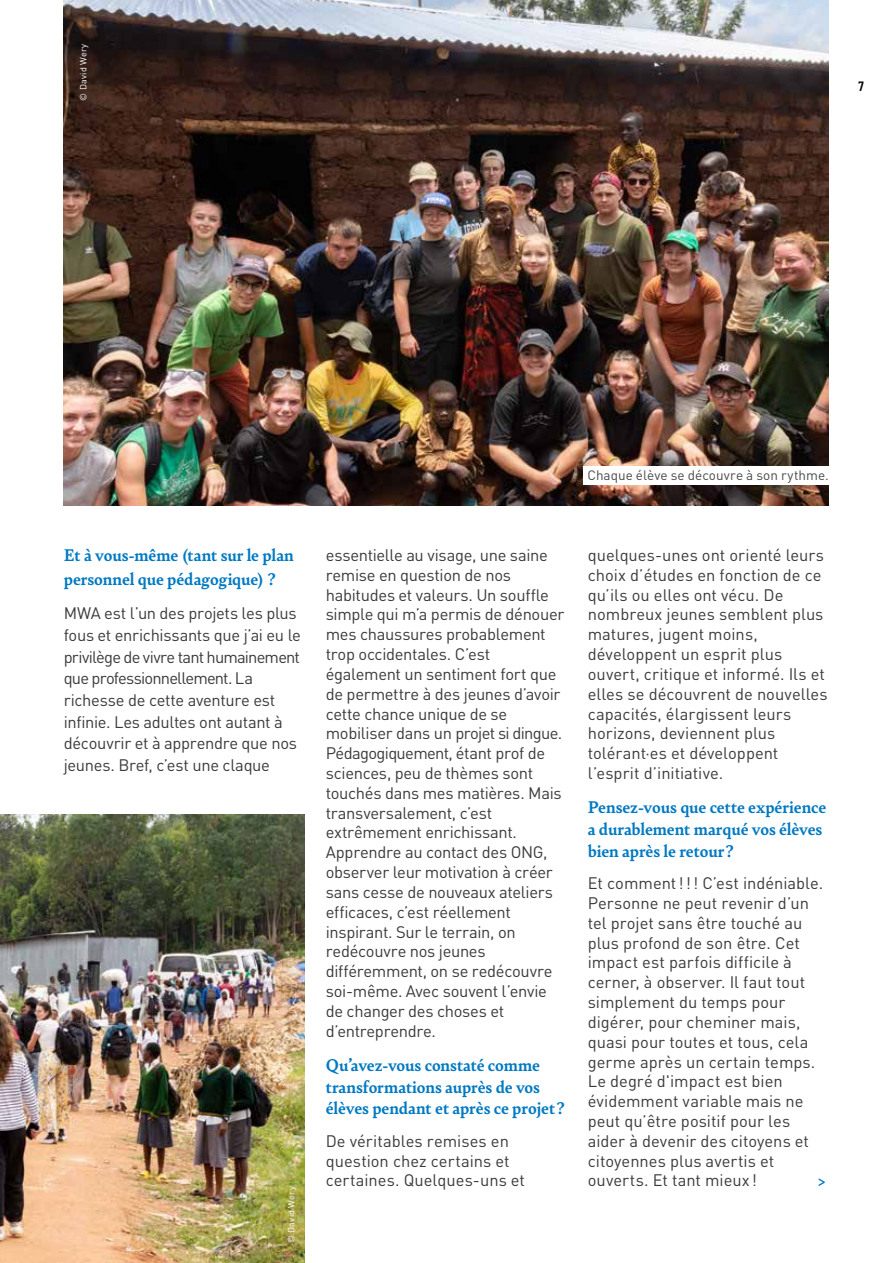
<style>
.page{position:relative;width:893px;height:1263px;background:#fff}
.page>*{position:absolute;margin:0;border:0;box-sizing:border-box;transform-origin:0 0}
.t1{font:700 18px/21.6px "Bely";color:#0079c2}
.t2{font:16.5px/19.8px "DIN Pro";letter-spacing:-.01em;color:#3a3a39}
.t3{font:13.5px "DIN Pro";letter-spacing:.005em;color:#484847}
.t4{font:600 13.5px "Barlow Condensed";color:#000}
.t5{font:9px "DIN Pro";letter-spacing:.03em;color:#fff}
</style>
<div class="page">
<img style="left:64px;top:0;width:764px;height:505px">
<img style="left:0;top:814px;width:304px;height:449px">
<div style="left:583px;top:466px;width:250px;height:18px;background:#fff"></div>
<p class="t5" style="left:76px;top:101px;width:58px;rotate:-90deg">© David Wery</p>
<p class="t4" style="left:858px;top:78px;width:7px">7</p>
<p class="t3" style="left:587px;top:465px;width:243px">Chaque élève se découvre à son rythme.</p>
<p class="t1" style="left:64px;top:543px;width:232px;line-height:23.4px">Et à vous-même (tant sur le plan personnel que pédagogique) ?</p>
<p class="t2" style="left:64px;top:601px;width:239px;line-height:21.8px">MWA est l’un des projets les plus fous et enrichissants que j’ai eu le privilège de vivre tant humainement que professionnellement. La richesse de cette aventure est infinie. Les adultes ont autant à découvrir et à apprendre que nos jeunes. Bref, c’est une claque</p>
<p class="t5" style="left:284px;top:1243px;width:58px;rotate:-90deg">© David Wery</p>
<p class="t2" style="left:326px;top:543px;width:240px">essentielle au visage, une saine remise en question de nos habitudes et valeurs. Un souffle simple qui m’a permis de dénouer mes chaussures probablement trop occidentales. C’est également un sentiment fort que de permettre à des jeunes d’avoir cette chance unique de se mobiliser dans un projet si dingue.<br>Pédagogiquement, étant prof de sciences, peu de thèmes sont touchés dans mes matières. Mais transversalement, c’est extrêmement enrichissant.<br>Apprendre au contact des ONG, observer leur motivation à créer sans cesse de nouveaux ateliers efficaces, c’est réellement inspirant. Sur le terrain, on redécouvre nos jeunes différemment, on se redécouvre soi-même. Avec souvent l’envie de changer des choses et d’entreprendre.</p>
<p class="t1" style="left:326px;top:1053px;width:240px">Qu’avez-vous constaté comme transformations auprès de vos élèves pendant et après ce projet ?</p>
<p class="t2" style="left:326px;top:1129px;width:201px">De véritables remises en question chez certains et certaines. Quelques-uns et</p>
<p class="t2" style="left:588px;top:543px;width:241px">quelques-unes ont orienté leurs choix d’études en fonction de ce qu’ils ou elles ont vécu. De nombreux jeunes semblent plus matures, jugent moins, développent un esprit plus ouvert, critique et informé. Ils et elles se découvrent de nouvelles capacités, élargissent leurs horizons, deviennent plus tolérant·es et développent l’esprit d’initiative.</p>
<p class="t1" style="left:588px;top:796px;width:240px">Pensez-vous que cette expérience a durablement marqué vos élèves bien après le retour ?</p>
<p class="t2" style="left:588px;top:872px;width:237px">Et comment!!! C’est indéniable.<br>Personne ne peut revenir d’un tel projet sans être touché au plus profond de son être. Cet impact est parfois difficile à cerner, à observer. Il faut tout simplement du temps pour digérer, pour cheminer mais, quasi pour toutes et tous, cela germe après un certain temps.<br>Le degré d'impact est bien évidemment variable mais ne peut qu’être positif pour les aider à devenir des citoyens et citoyennes plus avertis et ouverts. Et tant mieux !</p>
<p class="t1" style="left:817px;top:1169px;width:12px">&gt;</p>
</div>
